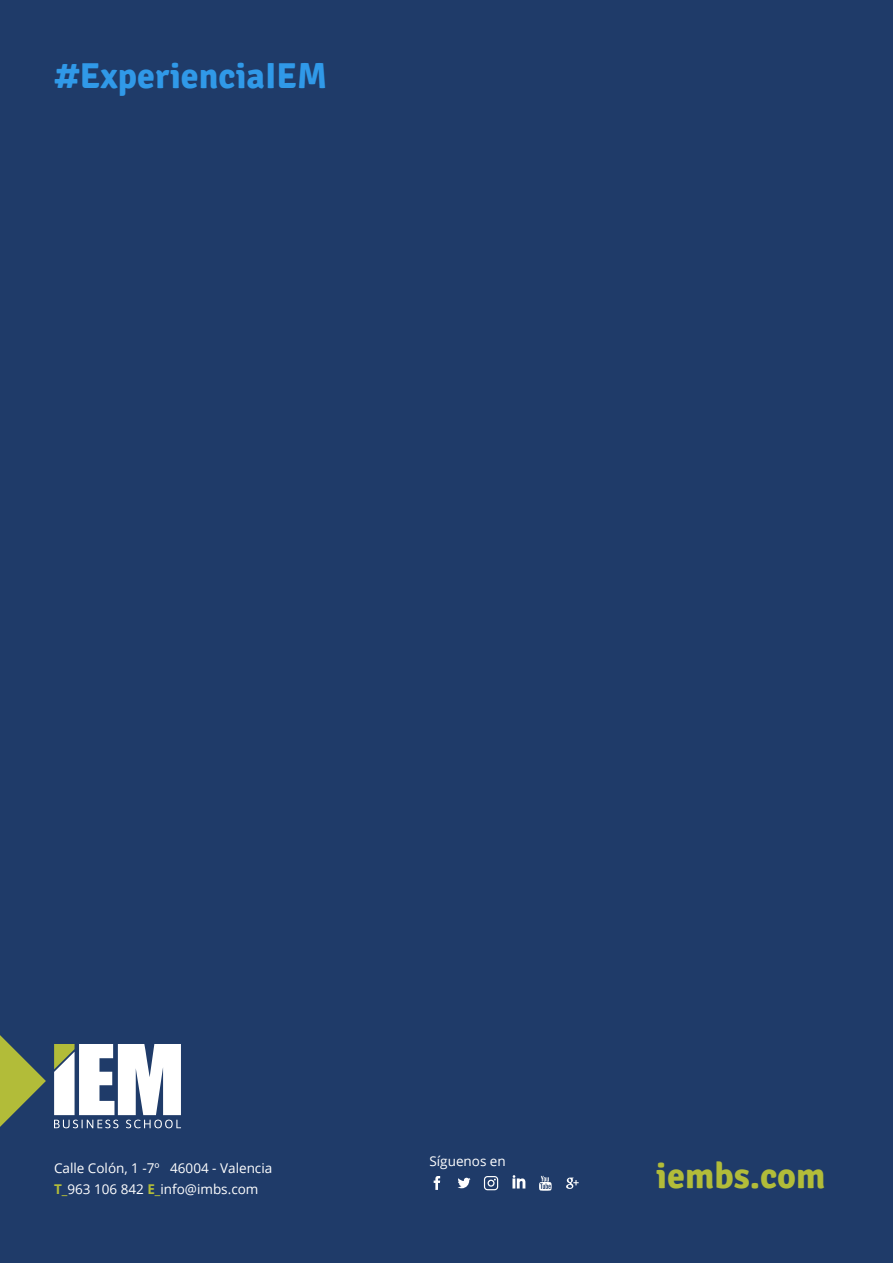
<style>
.page{position:relative;width:893px;height:1263px;background:#1f3b69}
.page>*{position:absolute;margin:0;border:0;box-sizing:border-box;transform-origin:0 0}
.t1{font:700 36.3px "Signika";color:#b2bc39}
.t2{font:700 36px "Signika";color:#3099e8}
.t3{font:13.5px/21px "Open Sans";color:#fff}
.s1{font-weight:700;color:#b2bc39}
</style>
<div class="page">
<svg style="left:54px;top:1044px;width:127px;height:84px"></svg>
<svg style="left:434px;top:1176px;width:6px;height:14px"></svg>
<svg style="left:457px;top:1178px;width:13px;height:10px"></svg>
<svg style="left:512px;top:1175px;width:13px;height:13px"></svg>
<svg style="left:566px;top:1177px;width:13px;height:12px"></svg>
<svg style="left:539px;top:1176px;width:13px;height:15px"></svg>
<svg style="left:484px;top:1176px;width:14px;height:14px"></svg>
<svg style="left:0;top:1035px;width:46px;height:92px"></svg>
<h2 class="t2" style="left:54px;top:54px;width:275px">#ExperienciaIEM</h2>
<p class="t3" style="left:54px;top:1157px;width:220px">Calle Colón, 1 -7º 46004 - Valencia<br><span class="s1">T_</span>963 106 842 <span class="s1">E_</span>info@imbs.com</p>
<p class="t3" style="left:429px;top:1150px;width:78px">Síguenos en</p>
<h1 class="t1" style="left:656px;top:1154px;width:171px">iembs.com</h1>
</div>
